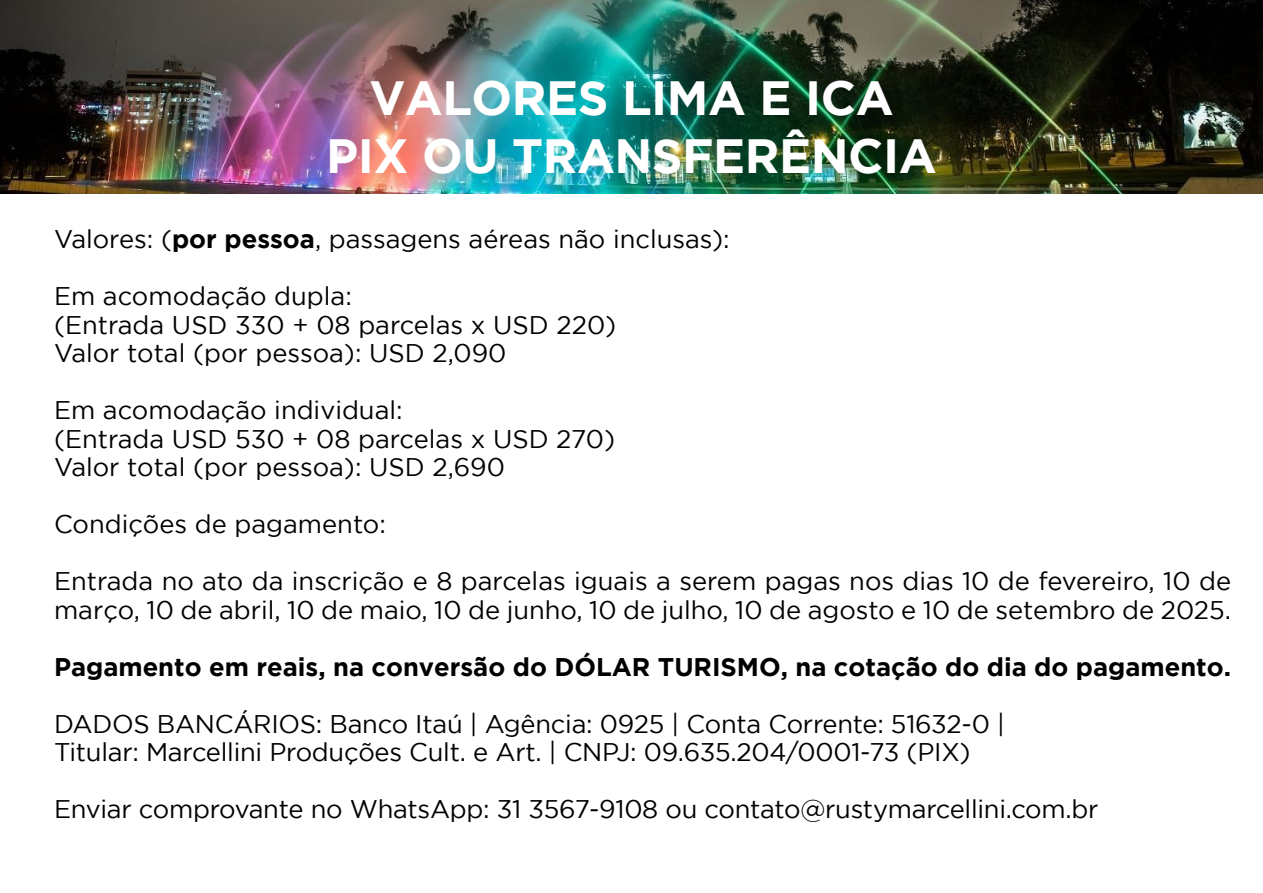
<style>
.page{position:relative;width:1263px;height:893px;background:#fff}
.page>*{position:absolute;margin:0;border:0;box-sizing:border-box;transform-origin:0 0}
.t1{font:700 48px "Gotham";letter-spacing:-.01em;color:#fff}
.t2{font:25.5px/28.5px "Gotham";color:#000}
.t3{font:700 25.5px "Gotham";color:#000}
.s1{font-weight:700}
</style>
<div class="page">
<img style="left:0;top:0;width:1263px;height:194px">
<p class="t1" style="left:369px;top:71px;width:526px">VALORES LIMA E ICA</p>
<p class="t1" style="left:326px;top:128px;width:612px">PIX OU TRANSFERÊNCIA</p>
<p class="t2" style="left:54px;top:224px;width:677px">Valores: (<span class="s1">por pessoa</span>, passagens aéreas não inclusas):</p>
<p class="t2" style="left:54px;top:281px;width:299px">Em acomodação dupla:</p>
<p class="t2" style="left:54px;top:310px;width:564px">(Entrada USD 330 + 08 parcelas x USD 220)</p>
<p class="t2" style="left:54px;top:338px;width:454px">Valor total (por pessoa): USD 2,090</p>
<p class="t2" style="left:54px;top:395px;width:350px">Em acomodação individual:</p>
<p class="t2" style="left:54px;top:424px;width:563px">(Entrada USD 530 + 08 parcelas x USD 270)</p>
<p class="t2" style="left:54px;top:452px;width:452px">Valor total (por pessoa): USD 2,690</p>
<p class="t2" style="left:54px;top:509px;width:333px">Condições de pagamento:</p>
<p class="t2" style="left:54px;top:566px;width:1178px">Entrada no ato da inscrição e 8 parcelas iguais a serem pagas nos dias 10 de fevereiro, 10 de março, 10 de abril, 10 de maio, 10 de junho, 10 de julho, 10 de agosto e 10 de setembro de 2025.</p>
<p class="t3" style="left:54px;top:652px;width:1178px">Pagamento em reais, na conversão do DÓLAR TURISMO, na cotação do dia do pagamento.</p>
<p class="t2" style="left:54px;top:709px;width:952px">DADOS BANCÁRIOS: Banco Itaú | Agência: 0925 | Conta Corrente: 51632-0 |</p>
<p class="t2" style="left:54px;top:737px;width:918px">Titular: Marcellini Produções Cult. e Art. | CNPJ: 09.635.204/0001-73 (PIX)</p>
<p class="t2" style="left:54px;top:794px;width:1046px">Enviar comprovante no WhatsApp: 31 3567-9108 ou contato@rustymarcellini.com.br</p>
</div>
